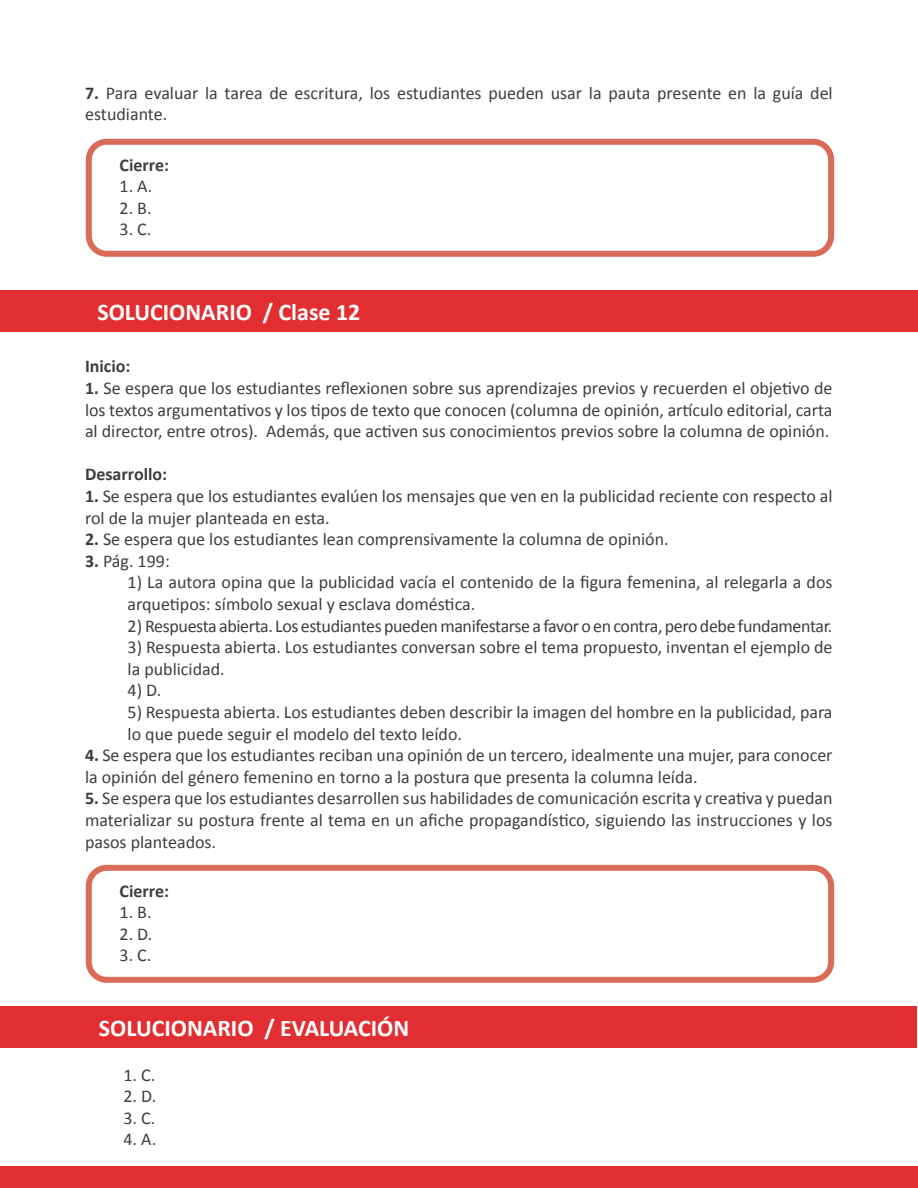
<style>
.page{position:relative;width:918px;height:1188px;background:#fff}
.page>*{position:absolute;margin:0;border:0;box-sizing:border-box;transform-origin:0 0}
.t1{font:700 24px "Calibri";color:#fff}
.t2{font:18px/21.6px "Calibri";color:#3e3e3f}
.t3{font:18px "Calibri";letter-spacing:-.02em;color:#3e3e3f}
.t4{font:700 18px "Calibri";color:#3e3e3f}
.s1{font-weight:700}
</style>
<div class="page">
<div style="left:0;top:1167px;width:918px;height:21px;background:#e22e31"></div>
<div style="left:86px;top:139px;width:748px;height:118px;border:6px solid #d96b57;border-radius:18px"></div>
<div style="left:86px;top:865px;width:748px;height:118px;border:6px solid #d96b57;border-radius:18px"></div>
<div style="left:0;top:290px;width:918px;height:42px;background:#e22e31"></div>
<div style="left:0;top:1007px;width:917px;height:41px;background:#e22e31"></div>
<p class="t2" style="left:85px;top:82px;width:749px"><span class="s1">7.</span> Para evaluar la tarea de escritura, los estudiantes pueden usar la pauta presente en la guía del estudiante.</p>
<p class="t4" style="left:120px;top:153px;width:51px">Cierre:</p>
<p class="t2" style="left:120px;top:175px;width:34px">1. A.</p>
<p class="t2" style="left:120px;top:197px;width:34px">2. B.</p>
<p class="t2" style="left:120px;top:219px;width:33px">3. C.</p>
<p class="t1" style="left:97px;top:297px;width:265px">SOLUCIONARIO / Clase 12</p>
<p class="t4" style="left:85px;top:355px;width:47px">Inicio:</p>
<p class="t2" style="left:85px;top:377px;width:749px;text-align:justify"><span class="s1">1.</span> Se espera que los estudiantes reflexionen sobre sus aprendizajes previos y recuerden el objetivo de los textos argumentativos y los tipos de texto que conocen (columna de opinión, artículo editorial, carta al director, entre otros). Además, que activen sus conocimientos previos sobre la columna de opinión.</p>
<p class="t4" style="left:85px;top:463px;width:84px">Desarrollo:</p>
<p class="t2" style="left:85px;top:485px;width:749px"><span class="s1">1.</span> Se espera que los estudiantes evalúen los mensajes que ven en la publicidad reciente con respecto al rol de la mujer planteada en esta.</p>
<p class="t2" style="left:85px;top:529px;width:585px"><span class="s1">2.</span> Se espera que los estudiantes lean comprensivamente la columna de opinión.</p>
<p class="t2" style="left:85px;top:550px;width:86px"><span class="s1">3.</span> Pág. 199:</p>
<p class="t2" style="left:128px;top:572px;width:707px">1) La autora opina que la publicidad vacía el contenido de la figura femenina, al relegarla a dos arquetipos: símbolo sexual y esclava doméstica.</p>
<p class="t3" style="left:128px;top:614px;width:706px">2) Respuesta abierta. Los estudiantes pueden manifestarse a favor o en contra, pero debe fundamentar.</p>
<p class="t2" style="left:128px;top:637px;width:707px">3) Respuesta abierta. Los estudiantes conversan sobre el tema propuesto, inventan el ejemplo de la publicidad.</p>
<p class="t2" style="left:128px;top:680px;width:35px">4) D.</p>
<p class="t2" style="left:128px;top:701px;width:707px">5) Respuesta abierta. Los estudiantes deben describir la imagen del hombre en la publicidad, para lo que puede seguir el modelo del texto leído.</p>
<p class="t2" style="left:85px;top:745px;width:749px"><span class="s1">4.</span> Se espera que los estudiantes reciban una opinión de un tercero, idealmente una mujer, para conocer la opinión del género femenino en torno a la postura que presenta la columna leída.</p>
<p class="t2" style="left:85px;top:788px;width:749px;text-align:justify"><span class="s1">5.</span> Se espera que los estudiantes desarrollen sus habilidades de comunicación escrita y creativa y puedan materializar su postura frente al tema en un afiche propagandístico, siguiendo las instrucciones y los pasos planteados.</p>
<p class="t4" style="left:120px;top:879px;width:51px">Cierre:</p>
<p class="t2" style="left:120px;top:901px;width:34px">1. B.</p>
<p class="t2" style="left:120px;top:923px;width:34px">2. D.</p>
<p class="t2" style="left:120px;top:945px;width:33px">3. C.</p>
<p class="t1" style="left:99px;top:1013px;width:312px">SOLUCIONARIO / EVALUACIÓN</p>
<p class="t2" style="left:123px;top:1064px;width:33px">1. C.</p>
<p class="t2" style="left:123px;top:1086px;width:34px">2. D.</p>
<p class="t2" style="left:123px;top:1107px;width:33px">3. C.</p>
<p class="t2" style="left:123px;top:1129px;width:34px">4. A.</p>
</div>
